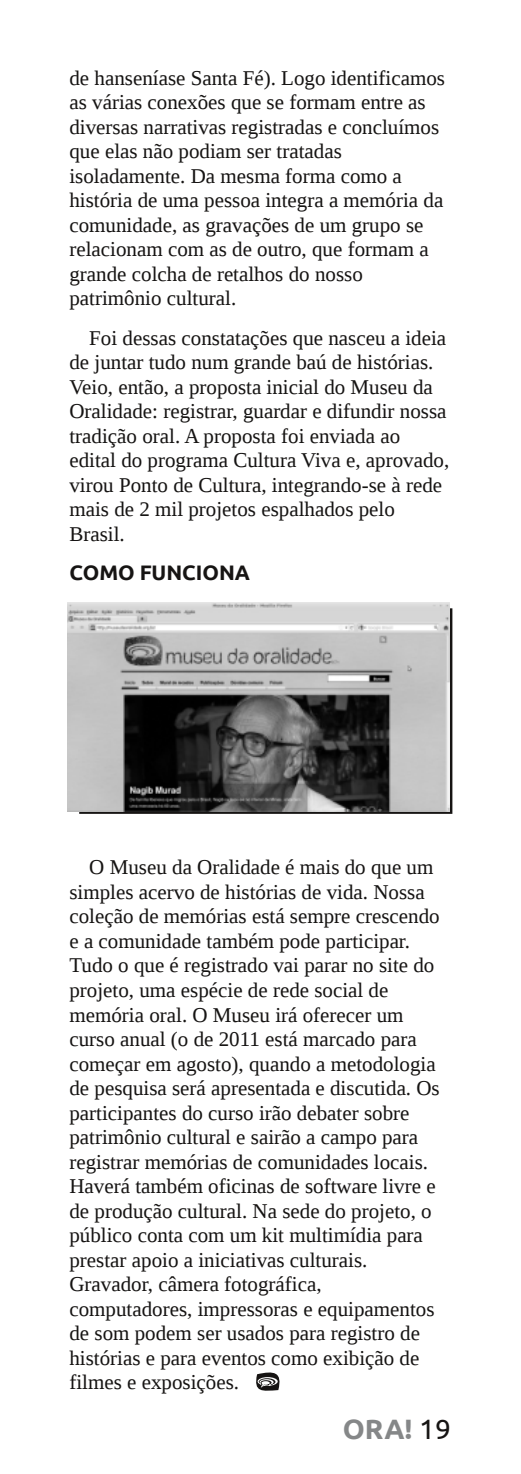
<style>
.page{position:relative;width:521px;height:1474px;background:#fff}
.page>*{position:absolute;margin:0;border:0;box-sizing:border-box;transform-origin:0 0}
.t1{font:700 28px "Ubuntu";color:#858788}
.t2{font:21px/24.5px "Liberation Serif";color:#161413}
.t3{font:700 21px "Ubuntu";color:#161413}
.s1{font-weight:400;color:#161413}
</style>
<div class="page">
<img style="left:68px;top:602px;width:382px;height:209px">
<svg style="left:256px;top:1372px;width:24px;height:19px"></svg>
<p class="t2" style="left:69px;top:65px;width:377px">de hanseníase Santa Fé). Logo identificamos as várias conexões que se formam entre as diversas narrativas registradas e concluímos que elas não podiam ser tratadas isoladamente. Da mesma forma como a história de uma pessoa integra a memória da comunidade, as gravações de um grupo se relacionam com as de outro, que formam a grande colcha de retalhos do nosso patrimônio cultural.</p>
<p class="t2" style="left:69px;top:325px;width:381px;text-indent:20px">Foi dessas constatações que nasceu a ideia de juntar tudo num grande baú de histórias.<br>Veio, então, a proposta inicial do Museu da Oralidade: registrar, guardar e difundir nossa tradição oral. A proposta foi enviada ao edital do programa Cultura Viva e, aprovado, virou Ponto de Cultura, integrando-se à rede mais de 2 mil projetos espalhados pelo Brasil.</p>
<p class="t3" style="left:69px;top:560px;width:182px">COMO FUNCIONA</p>
<p class="t2" style="left:69px;top:855px;width:372px;text-indent:20px">O Museu da Oralidade é mais do que um simples acervo de histórias de vida. Nossa coleção de memórias está sempre crescendo e a comunidade também pode participar.<br>Tudo o que é registrado vai parar no site do projeto, uma espécie de rede social de memória oral. O Museu irá oferecer um curso anual (o de 2011 está marcado para começar em agosto), quando a metodologia de pesquisa será apresentada e discutida. Os participantes do curso irão debater sobre patrimônio cultural e sairão a campo para registrar memórias de comunidades locais.<br>Haverá também oficinas de software livre e de produção cultural. Na sede do projeto, o público conta com um kit multimídia para prestar apoio a iniciativas culturais.<br>Gravador, câmera fotográfica, computadores, impressoras e equipamentos de som podem ser usados para registro de histórias e para eventos como exibição de filmes e exposições.</p>
<h1 class="t1" style="left:343px;top:1412px;width:110px">ORA! <span class="s1">19</span></h1>
</div>
